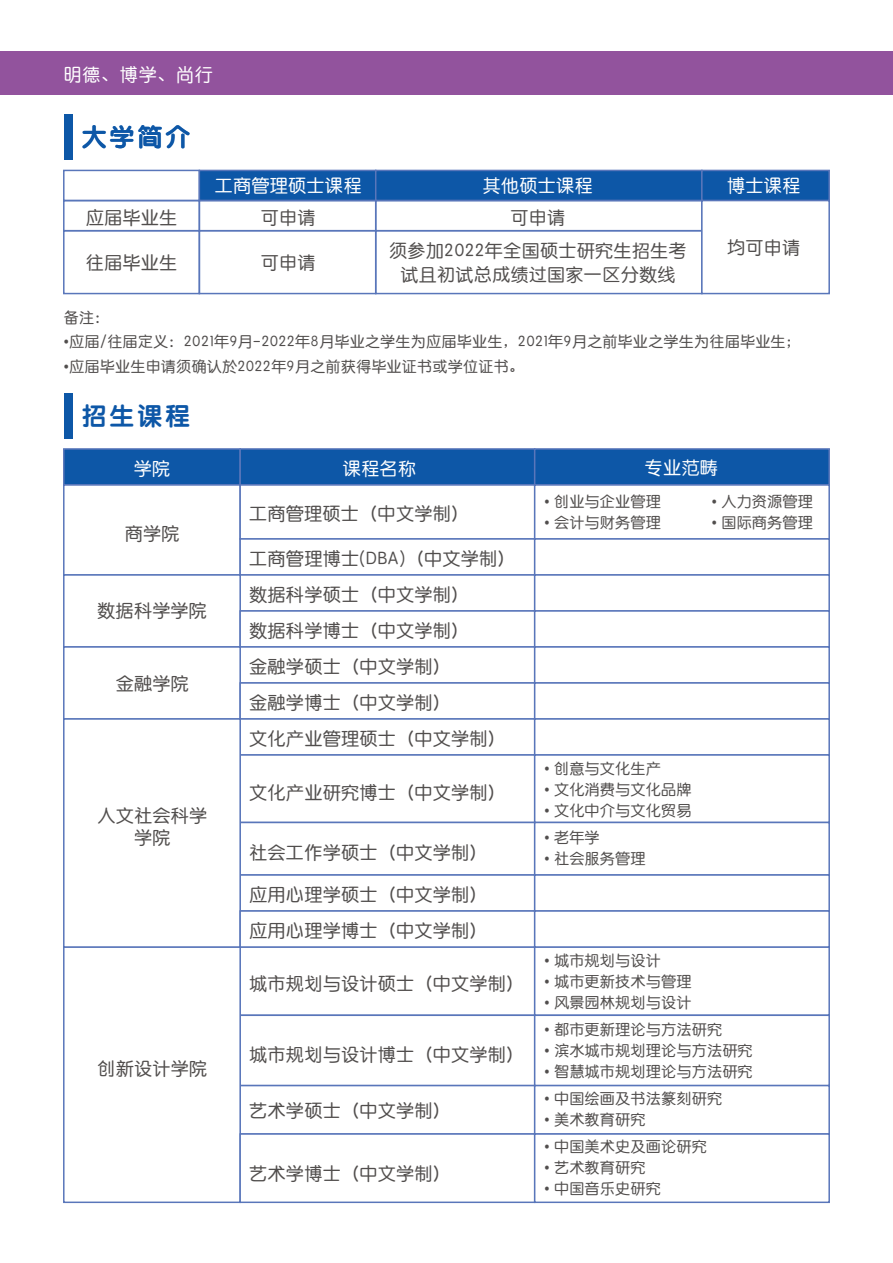
<style>
.page{position:relative;width:893px;height:1263px;background:#fff}
.page>*{position:absolute;margin:0;border:0;box-sizing:border-box;transform-origin:0 0}
.t1{font:24px "ST Yuanti SC Bold";letter-spacing:.16em;color:#0d57a7}
.t2{font:18px/36px "ST Yuanti SC Regular";letter-spacing:.02em;color:#514e4d;text-align:center}
.t3{font:18px "ST Yuanti SC Regular";letter-spacing:.02em;color:#fff}
.t4{font:15px "ST Yuanti SC Regular";letter-spacing:.02em;color:#514e4d}
.s1{font-family:"Source Han Sans CN"}
</style>
<div class="page">
<div style="left:64px;top:393px;width:9px;height:45px;background:#0d57a7"></div>
<div style="left:0;top:51px;width:893px;height:44px;background:#92539d"></div>
<div style="left:63px;top:170px;width:137px;height:31px;border:2px solid #5976ba"></div>
<div style="left:199px;top:170px;width:177px;height:31px;background:#0d57a7;border:2px solid #5976ba"></div>
<div style="left:375px;top:170px;width:328px;height:31px;background:#0d57a7;border:2px solid #5976ba"></div>
<div style="left:701px;top:170px;width:129px;height:31px;background:#0d57a7;border:2px solid #5976ba"></div>
<div style="left:63px;top:200px;width:137px;height:31px;border:2px solid #5976ba"></div>
<div style="left:199px;top:200px;width:177px;height:31px;border:2px solid #5976ba"></div>
<div style="left:375px;top:200px;width:328px;height:31px;border:2px solid #5976ba"></div>
<div style="left:63px;top:230px;width:137px;height:64px;border:2px solid #5976ba"></div>
<div style="left:199px;top:230px;width:177px;height:64px;border:2px solid #5976ba"></div>
<div style="left:375px;top:230px;width:328px;height:64px;border:2px solid #5976ba"></div>
<svg style="left:700px;top:199px;width:130px;height:96px"></svg>
<div style="left:239px;top:1014px;width:296px;height:72px;background:#fff;border:2px solid #5976ba"></div>
<div style="left:534px;top:1014px;width:296px;height:72px;background:#fff;border:2px solid #5976ba"></div>
<div style="left:239px;top:1085px;width:296px;height:50px;background:#fff;border:2px solid #5976ba"></div>
<div style="left:534px;top:1085px;width:296px;height:50px;background:#fff;border:2px solid #5976ba"></div>
<div style="left:239px;top:1133px;width:296px;height:70px;background:#fff;border:2px solid #5976ba"></div>
<div style="left:534px;top:1133px;width:296px;height:70px;background:#fff;border:2px solid #5976ba"></div>
<div style="left:63px;top:448px;width:178px;height:38px;background:#0d57a7;border:2px solid #5976ba"></div>
<div style="left:239px;top:448px;width:296px;height:38px;background:#0d57a7;border:2px solid #5976ba"></div>
<div style="left:534px;top:448px;width:296px;height:38px;background:#0d57a7;border:2px solid #5976ba"></div>
<div style="left:63px;top:484px;width:178px;height:92px;background:#fff;border:2px solid #5976ba"></div>
<div style="left:239px;top:484px;width:296px;height:56px;background:#fff;border:2px solid #5976ba"></div>
<div style="left:534px;top:484px;width:296px;height:56px;background:#fff;border:2px solid #5976ba"></div>
<div style="left:239px;top:538px;width:296px;height:38px;background:#fff;border:2px solid #5976ba"></div>
<div style="left:534px;top:538px;width:296px;height:38px;background:#fff;border:2px solid #5976ba"></div>
<div style="left:239px;top:574px;width:296px;height:38px;background:#fff;border:2px solid #5976ba"></div>
<div style="left:534px;top:574px;width:296px;height:38px;background:#fff;border:2px solid #5976ba"></div>
<div style="left:239px;top:610px;width:296px;height:38px;background:#fff;border:2px solid #5976ba"></div>
<div style="left:534px;top:610px;width:296px;height:38px;background:#fff;border:2px solid #5976ba"></div>
<div style="left:239px;top:646px;width:296px;height:38px;background:#fff;border:2px solid #5976ba"></div>
<div style="left:534px;top:646px;width:296px;height:38px;background:#fff;border:2px solid #5976ba"></div>
<div style="left:239px;top:682px;width:296px;height:38px;background:#fff;border:2px solid #5976ba"></div>
<div style="left:534px;top:682px;width:296px;height:38px;background:#fff;border:2px solid #5976ba"></div>
<div style="left:239px;top:718px;width:296px;height:38px;background:#fff;border:2px solid #5976ba"></div>
<div style="left:534px;top:718px;width:296px;height:38px;background:#fff;border:2px solid #5976ba"></div>
<div style="left:239px;top:754px;width:296px;height:69px;background:#fff;border:2px solid #5976ba"></div>
<div style="left:534px;top:754px;width:296px;height:69px;background:#fff;border:2px solid #5976ba"></div>
<div style="left:239px;top:822px;width:296px;height:54px;background:#fff;border:2px solid #5976ba"></div>
<div style="left:534px;top:822px;width:296px;height:54px;background:#fff;border:2px solid #5976ba"></div>
<div style="left:239px;top:874px;width:296px;height:38px;background:#fff;border:2px solid #5976ba"></div>
<div style="left:534px;top:874px;width:296px;height:38px;background:#fff;border:2px solid #5976ba"></div>
<svg style="left:63px;top:573px;width:179px;height:629px"></svg>
<div style="left:239px;top:910px;width:296px;height:38px;background:#fff;border:2px solid #5976ba"></div>
<div style="left:534px;top:910px;width:296px;height:38px;background:#fff;border:2px solid #5976ba"></div>
<div style="left:64px;top:114px;width:9px;height:45px;background:#0d57a7"></div>
<p class="t3" style="left:64px;top:64px;width:151px">明德、博学、尚行</p>
<h1 class="t1" style="left:82px;top:122px;width:109px">大学简介</h1>
<p class="t3" style="left:215px;top:175px;width:148px">工商管理硕士课程</p>
<p class="t3" style="left:483px;top:175px;width:111px">其他硕士课程</p>
<p class="t3" style="left:727px;top:175px;width:75px">博士课程</p>
<p class="t2" style="left:261px;top:199px;width:56px">可申请</p>
<p class="t2" style="left:261px;top:244px;width:56px">可申请</p>
<p class="t2" style="left:86px;top:199px;width:93px">应届毕业生</p>
<p class="t2" style="left:86px;top:244px;width:93px">往届毕业生</p>
<p class="t4" style="left:64px;top:308px;width:47px">备注：</p>
<p class="t4" style="left:64px;top:333px;width:739px"><span class="s1">•</span>应届/往届定义：2021年9月-2022年8月毕业之学生为应届毕业生，2021年9月之前毕业之学生为往届毕业生；</p>
<p class="t4" style="left:64px;top:357px;width:462px"><span class="s1">•</span>应届毕业生申请须确认於2022年9月之前获得毕业证书或学位证书。</p>
<p class="t2" style="left:389px;top:201px;width:299px;line-height:32.4px">可申请<br>须参加2022年全国硕士研究生招生考</p>
<p class="t2" style="left:400px;top:256px;width:277px">试且初试总成绩过国家一区分数线</p>
<p class="t2" style="left:727px;top:229px;width:75px">均可申请</p>
<h1 class="t1" style="left:82px;top:401px;width:109px">招生课程</h1>
<p class="t3" style="left:134px;top:458px;width:38px">学院</p>
<p class="t2" style="left:125px;top:515px;width:56px">商学院</p>
<p class="t2" style="left:97px;top:591px;width:111px">数据科学学院</p>
<p class="t2" style="left:116px;top:664px;width:75px">金融学院</p>
<p class="t2" style="left:97px;top:804px;width:111px;line-height:21.6px">人文社会科学学院</p>
<p class="t2" style="left:97px;top:1050px;width:111px">创新设计学院</p>
<p class="t3" style="left:343px;top:458px;width:75px">课程名称</p>
<p class="t2" style="left:249px;top:495px;width:221px">工商管理硕士（中文学制）</p>
<p class="t2" style="left:249px;top:540px;width:268px;text-align:left">工商管理博士(DBA)（中文学制）数据科学硕士（中文学制）<br>数据科学博士（中文学制）<br>金融学硕士（中文学制）<br>金融学博士（中文学制）<br>文化产业管理硕士（中文学制）</p>
<p class="t2" style="left:249px;top:774px;width:258px">文化产业研究博士（中文学制）</p>
<p class="t2" style="left:249px;top:834px;width:240px">社会工作学硕士（中文学制）</p>
<p class="t2" style="left:249px;top:876px;width:240px;text-align:left">应用心理学硕士（中文学制）应用心理学博士（中文学制）</p>
<p class="t2" style="left:249px;top:965px;width:277px">城市规划与设计硕士（中文学制）</p>
<p class="t2" style="left:249px;top:1035px;width:277px">城市规划与设计博士（中文学制）</p>
<p class="t2" style="left:249px;top:1092px;width:203px">艺术学硕士（中文学制）</p>
<p class="t2" style="left:249px;top:1155px;width:203px">艺术学博士（中文学制）</p>
<p class="t3" style="left:645px;top:457px;width:75px">专业范畴</p>
<p class="t4" style="left:545px;top:492px;width:118px"><span class="s1">•</span> 创业与企业管理</p>
<p class="t4" style="left:545px;top:513px;width:118px"><span class="s1">•</span> 会计与财务管理</p>
<p class="t4" style="left:712px;top:493px;width:102px"><span class="s1">•</span> 人力资源管理</p>
<p class="t4" style="left:712px;top:514px;width:102px"><span class="s1">•</span> 国际商务管理</p>
<p class="t4" style="left:545px;top:759px;width:118px"><span class="s1">•</span> 创意与文化生产</p>
<p class="t4" style="left:545px;top:780px;width:148px"><span class="s1">•</span> 文化消费与文化品牌</p>
<p class="t4" style="left:545px;top:801px;width:148px"><span class="s1">•</span> 文化中介与文化贸易</p>
<p class="t4" style="left:545px;top:828px;width:57px"><span class="s1">•</span> 老年学</p>
<p class="t4" style="left:545px;top:849px;width:102px"><span class="s1">•</span> 社会服务管理</p>
<p class="t4" style="left:545px;top:951px;width:118px"><span class="s1">•</span> 城市规划与设计</p>
<p class="t4" style="left:545px;top:972px;width:148px"><span class="s1">•</span> 城市更新技术与管理</p>
<p class="t4" style="left:545px;top:993px;width:148px"><span class="s1">•</span> 风景园林规划与设计</p>
<p class="t4" style="left:545px;top:1020px;width:179px"><span class="s1">•</span> 都市更新理论与方法研究</p>
<p class="t4" style="left:545px;top:1041px;width:210px"><span class="s1">•</span> 滨水城市规划理论与方法研究</p>
<p class="t4" style="left:545px;top:1062px;width:210px"><span class="s1">•</span> 智慧城市规划理论与方法研究</p>
<p class="t4" style="left:545px;top:1089px;width:179px"><span class="s1">•</span> 中国绘画及书法篆刻研究</p>
<p class="t4" style="left:545px;top:1110px;width:102px"><span class="s1">•</span> 美术教育研究</p>
<p class="t4" style="left:545px;top:1137px;width:164px"><span class="s1">•</span> 中国美术史及画论研究</p>
<p class="t4" style="left:545px;top:1158px;width:102px"><span class="s1">•</span> 艺术教育研究</p>
<p class="t4" style="left:545px;top:1179px;width:118px"><span class="s1">•</span> 中国音乐史研究</p>
</div>
